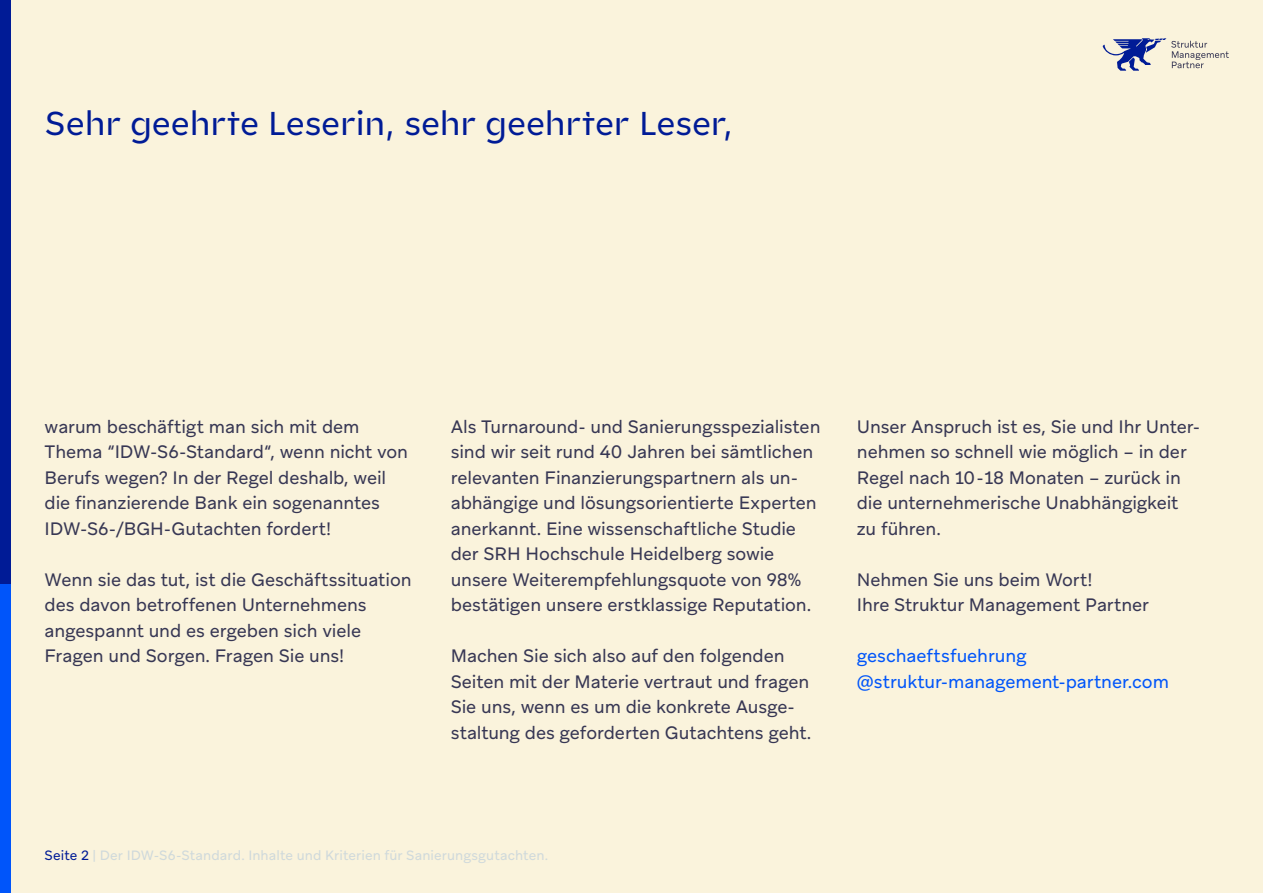
<style>
.page{position:relative;width:1263px;height:893px;background:#faf3dc}
.page>*{position:absolute;margin:0;border:0;box-sizing:border-box;transform-origin:0 0}
.t1{font:33px "Glance Sans";letter-spacing:-.005em;color:#001b96}
.t2{font:18px/25.5px "Aribau Grotesk";letter-spacing:-.005em;color:#373754}
.t3{font:18px/25.5px "Aribau Grotesk";letter-spacing:-.005em;color:#0055fa}
.t4{font:13.5px "Aribau Grotesk";letter-spacing:.005em;color:#cfd9db}
.s1{color:#001b96}
</style>
<div class="page">
<div style="left:0;top:0;width:11px;height:593px;background:#001b96"></div>
<div style="left:0;top:584px;width:11px;height:309px;background:#0055fa"></div>
<svg style="left:1103px;top:38px;width:126px;height:33px"></svg>
<h1 class="t1" style="left:45px;top:102px;width:690px">Sehr geehrte Leserin, sehr geehrter Leser,</h1>
<p class="t2" style="left:45px;top:413px;width:365px">warum beschäftigt man sich mit dem Thema “IDW-S6-Standard“, wenn nicht von Berufs wegen? In der Regel deshalb, weil die finanzierende Bank ein sogenanntes IDW-S6-/BGH-Gutachten fordert!</p>
<p class="t2" style="left:45px;top:566px;width:368px">Wenn sie das tut, ist die Geschäftssituation des davon betroffenen Unternehmens angespannt und es ergeben sich viele Fragen und Sorgen. Fragen Sie uns!</p>
<p class="t2" style="left:451px;top:413px;width:371px">Als Turnaround- und Sanierungsspezialisten sind wir seit rund 40 Jahren bei sämtlichen relevanten Finanzierungspartnern als un&shy;abhängige und lösungsorientierte Experten anerkannt. Eine wissenschaftliche Studie der SRH Hochschule Heidelberg sowie unsere Weiterempfehlungsquote von 98% bestätigen unsere erstklassige Reputation.</p>
<p class="t2" style="left:451px;top:643px;width:362px">Machen Sie sich also auf den folgenden Seiten mit der Materie vertraut und fragen Sie uns, wenn es um die konkrete Ausge&shy;staltung des geforderten Gutachtens geht.</p>
<p class="t2" style="left:857px;top:413px;width:345px">Unser Anspruch ist es, Sie und Ihr Unter&shy;nehmen so schnell wie möglich – in der<br>Regel nach 10-18 Monaten – zurück in die unternehmerische Unabhängigkeit zu führen.</p>
<p class="t2" style="left:857px;top:566px;width:294px">Nehmen Sie uns beim Wort!<br>Ihre Struktur Management Partner</p>
<p class="t3" style="left:857px;top:643px;width:314px">geschaeftsfuehrung @struktur-management-partner.com</p>
<p class="t4" style="left:45px;top:846px;width:505px"><span class="s1">Seite 2</span> | Der IDW-S6-Standard. Inhalte und Kriterien für Sanierungsgutachten.</p>
</div>
